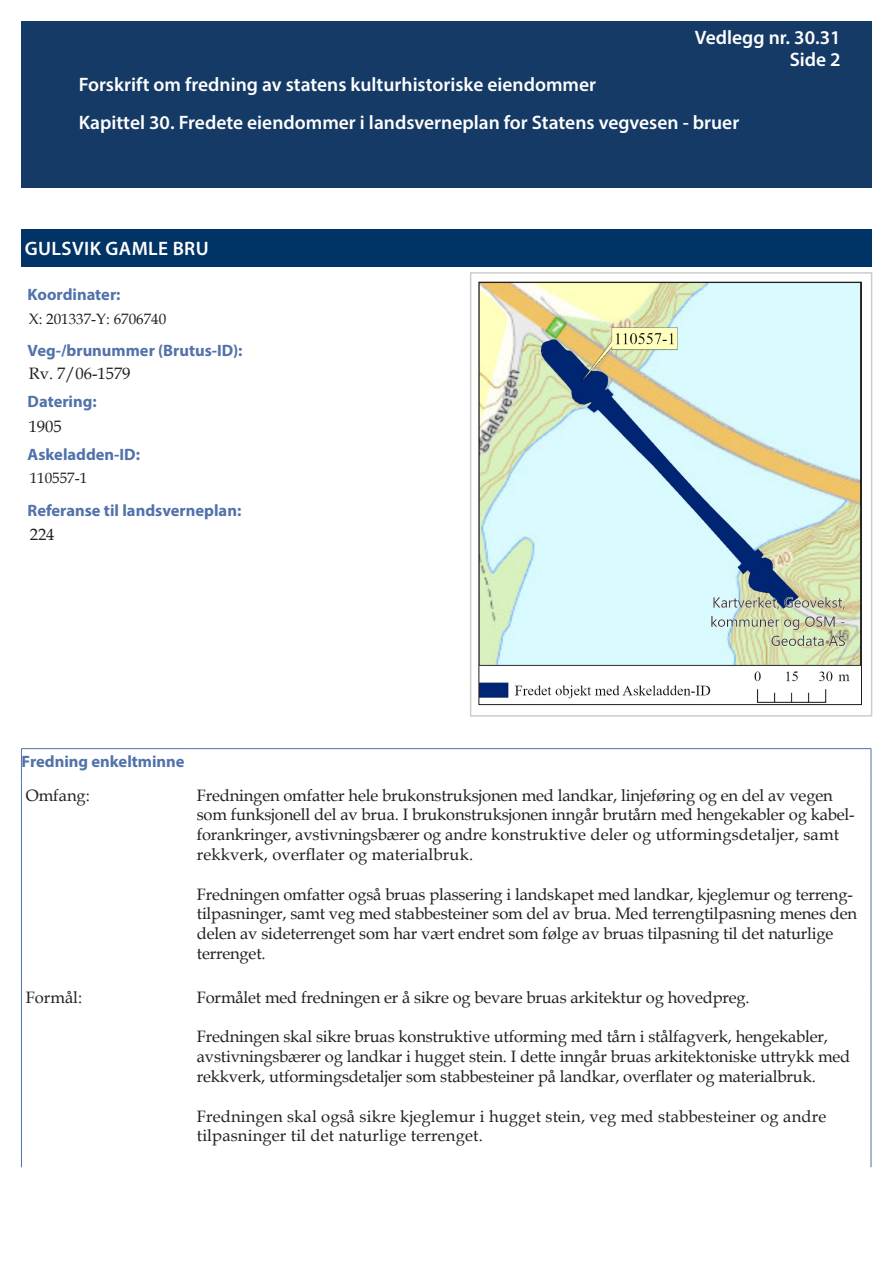
<style>
.page{position:relative;width:893px;height:1263px;background:#fff}
.page>*{position:absolute;margin:0;border:0;box-sizing:border-box;transform-origin:0 0}
.Overskrift_1_MyrPro{font:600 19.5px "Myriad Pro";color:#fff}
.Overskrift_1_MyrPro-2{font:600 19.5px "Myriad Pro";letter-spacing:.02em;color:#fff}
.Tekst_-_data_11{font:16.5px/19.8px "Book Antiqua";letter-spacing:-.01em;color:#231f20}
.Tekst_-_data_11-2{font:16.5px/19.8px "Book Antiqua";letter-spacing:.01em;color:#231f20}
.Overskrift_2_MyrPro{font:700 16.5px "Myriad Pro";color:#5172aa}
.Tekst_-_data_10{font:15px "Book Antiqua";color:#231f20}
</style>
<div class="page">
<div style="left:21px;top:21px;width:851px;height:167px;background:#143a65"></div>
<div style="left:21px;top:230px;width:851px;height:37px;background:#036"></div>
<hr style="left:21px;top:748px;width:170px;height:1px;background:#5172aa">
<hr style="left:21px;top:749px;width:1px;height:34px;background:#5172aa">
<hr style="left:191px;top:748px;width:680px;height:1px;background:#5172aa">
<hr style="left:871px;top:749px;width:1px;height:34px;background:#5172aa">
<hr style="left:21px;top:783px;width:1px;height:202px;background:#5172aa">
<hr style="left:871px;top:783px;width:1px;height:202px;background:#5172aa">
<hr style="left:21px;top:985px;width:1px;height:182px;background:#5172aa">
<hr style="left:871px;top:985px;width:1px;height:182px;background:#5172aa">
<img style="left:480px;top:284px;width:380px;height:419px">
<p class="Overskrift_1_MyrPro" style="left:695px;top:25px;width:147px">Vedlegg nr. 30.31</p>
<p class="Overskrift_1_MyrPro" style="left:79px;top:72px;width:519px">Forskrift om fredning av statens kulturhistoriske eiendommer</p>
<p class="Overskrift_1_MyrPro" style="left:79px;top:110px;width:662px">Kapittel 30. Fredete eiendommer i landsverneplan for Statens vegvesen - bruer</p>
<p class="Overskrift_1_MyrPro-2" style="left:25px;top:236px;width:185px">GULSVIK GAMLE BRU</p>
<p class="Overskrift_2_MyrPro" style="left:28px;top:283px;width:94px">Koordinater:</p>
<p class="Tekst_-_data_10" style="left:29px;top:308px;width:139px">X: 201337-Y: 6706740</p>
<p class="Overskrift_2_MyrPro" style="left:28px;top:340px;width:216px">Veg-/brunummer (Brutus-ID):</p>
<p class="Tekst_-_data_11" style="left:29px;top:363px;width:103px">Rv. 7/06-1579</p>
<p class="Overskrift_2_MyrPro" style="left:28px;top:391px;width:71px">Datering:</p>
<p class="Tekst_-_data_11" style="left:29px;top:416px;width:34px">1905</p>
<p class="Overskrift_2_MyrPro" style="left:28px;top:444px;width:114px">Askeladden-ID:</p>
<p class="Tekst_-_data_10" style="left:30px;top:468px;width:59px">110557-1</p>
<p class="Overskrift_2_MyrPro" style="left:28px;top:500px;width:215px">Referanse til landsverneplan:</p>
<p class="Tekst_-_data_11" style="left:30px;top:524px;width:26px">224</p>
<p class="Overskrift_1_MyrPro" style="left:790px;top:47px;width:52px">Side 2</p>
<p class="Overskrift_2_MyrPro" style="left:22px;top:751px;width:165px">Fredning enkeltminne</p>
<p class="Tekst_-_data_11" style="left:26px;top:785px;width:66px">Omfang:</p>
<p class="Tekst_-_data_11" style="left:197px;top:785px;width:659px">Fredningen omfatter hele brukonstruksjonen med landkar, linjeføring og en del av vegen som funksjonell del av brua. I brukonstruksjonen inngår brutårn med hengekabler og kabel&shy;forankringer, avstivningsbærer og andre konstruktive deler og utformingsdetaljer, samt rekkverk, overflater og materialbruk.</p>
<p class="Tekst_-_data_11" style="left:197px;top:884px;width:662px">Fredningen omfatter også bruas plassering i landskapet med landkar, kjeglemur og terreng&shy;tilpasninger, samt veg med stabbesteiner som del av brua. Med terrengtilpasning menes den delen av sideterrenget som har vært endret som følge av bruas tilpasning til det naturlige terrenget.</p>
<p class="Tekst_-_data_11" style="left:26px;top:987px;width:58px">Formål:</p>
<p class="Tekst_-_data_11" style="left:197px;top:987px;width:554px">Formålet med fredningen er å sikre og bevare bruas arkitektur og hovedpreg.</p>
<p class="Tekst_-_data_11" style="left:197px;top:1026px;width:655px">Fredningen skal sikre bruas konstruktive utforming med tårn i stålfagverk, hengekabler, avstivningsbærer og landkar i hugget stein. I dette inngår bruas arkitektoniske uttrykk med rekkverk, utformingsdetaljer som stabbesteiner på landkar, overflater og materialbruk.</p>
<p class="Tekst_-_data_11-2" style="left:197px;top:1106px;width:631px">Fredningen skal også sikre kjeglemur i hugget stein, veg med stabbesteiner og andre tilpasninger til det naturlige terrenget.</p>
</div>
